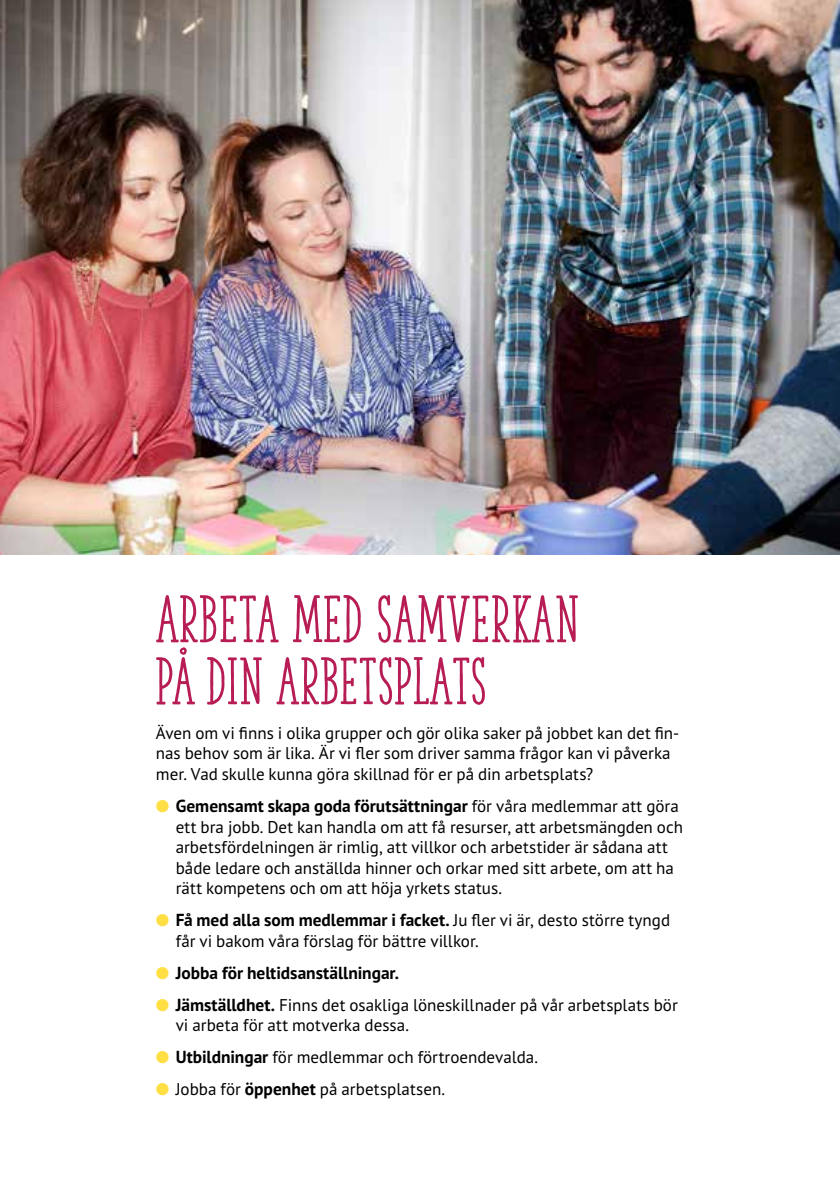
<style>
.page{position:relative;width:840px;height:1191px;background:#fff}
.page>*{position:absolute;margin:0;border:0;box-sizing:border-box;transform-origin:0 0}
.t1{font:900 62px/62px "The Serif Hand";letter-spacing:.01em;color:#b71c54}
.t2{font:700 17.4px "PT Sans Pro";color:#000}
.t3{font:17px/20.6px "PT Sans Pro";color:#000}
.s1{color:#ffdf43}
.s2{font-weight:400;font-size:17px}
.s3{font-weight:700;font-size:17.4px}
</style>
<div class="page">
<img style="left:0;top:0;width:839px;height:554px">
<h1 class="t1" style="left:156px;top:587px;width:424px">ARBETA MED SAMVERKAN<br>PÅ DIN ARBETSPLATS</h1>
<p class="t3" style="left:156px;top:722px;width:524px">Även om vi finns i olika grupper och gör olika saker på jobbet kan det fin&shy;nas behov som är lika. Är vi fler som driver samma frågor kan vi påverka mer. Vad skulle kunna göra skillnad för er på din arbetsplats?</p>
<p class="t2" style="left:156px;top:794px;width:524px"><span class="s1">●</span> Gemensamt skapa goda förutsättningar <span class="s2">för våra medlemmar att göra</span></p>
<p class="t3" style="left:176px;top:816px;width:508px">ett bra jobb. Det kan handla om att få resurser, att arbetsmängden och arbetsfördelningen är rimlig, att villkor och arbetstider är sådana att både ledare och anställda hinner och orkar med sitt arbete, om att ha rätt kompetens och om att höja yrkets status.</p>
<p class="t2" style="left:156px;top:908px;width:515px"><span class="s1">●</span> Få med alla som medlemmar i facket. <span class="s2">Ju fler vi är, desto större tyngd</span></p>
<p class="t3" style="left:176px;top:930px;width:304px">får vi bakom våra förslag för bättre villkor.</p>
<p class="t2" style="left:156px;top:961px;width:244px"><span class="s1">●</span> Jobba för heltidsanställningar.</p>
<p class="t3" style="left:176px;top:994px;width:503px;text-indent:-20px"><span class="s1">●</span> <span class="s3">Jämställdhet.</span> Finns det osakliga löneskillnader på vår arbetsplats bör vi arbeta för att motverka dessa.</p>
<p class="t3" style="left:156px;top:1046px;width:383px"><span class="s1">●</span> <span class="s3">Utbildningar</span> för medlemmar och förtroendevalda.</p>
<p class="t3" style="left:156px;top:1078px;width:291px"><span class="s1">●</span> Jobba för <span class="s3">öppenhet</span> på arbetsplatsen.</p>
</div>
